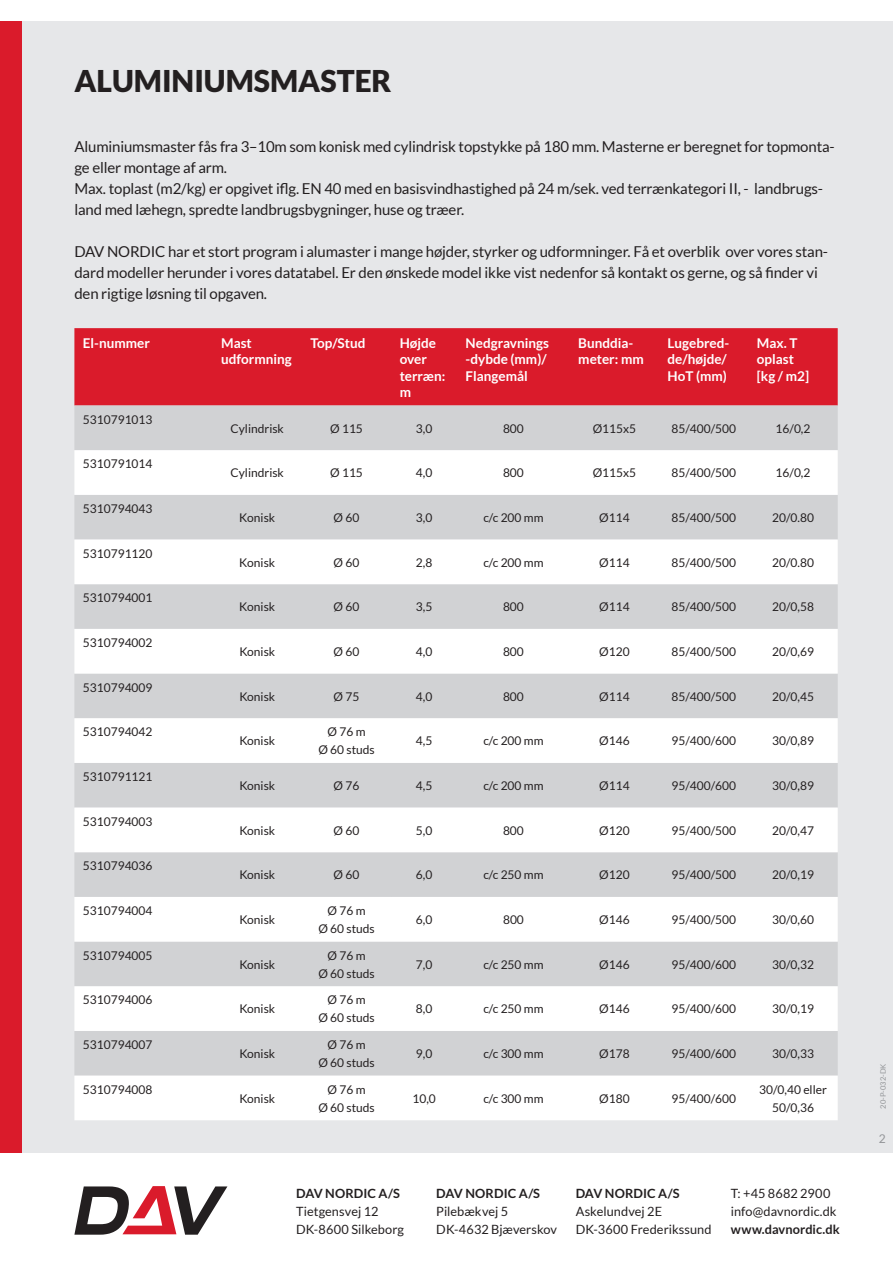
<style>
.page{position:relative;width:893px;height:1263px;background:#fff}
.page>*{position:absolute;margin:0;border:0;box-sizing:border-box;transform-origin:0 0}
.t1{font:900 30px "Lato";color:#231f20}
.t2{font:15px/21px "Lato";letter-spacing:-.01em;color:#231f20}
.t3{font:700 13.5px/16.5px "Lato";color:#fff}
.t4{font:12.75px/18px "Lato";letter-spacing:.005em;color:#231f20}
.t5{font:700 12.75px "Lato";letter-spacing:.005em;color:#231f20}
.t6{font:12px/18px "Lato";color:#231f20;text-align:center}
.t7{font:12px "Lato";color:#939598}
.t8{font:7.5px "Lato";color:#939598}
</style>
<div class="page">
<div style="left:0;top:21px;width:893px;height:1131px;background:#e6e7e9"></div>
<div style="left:0;top:21px;width:21px;height:1131px;background:#da1b2b"></div>
<svg style="left:74px;top:1186px;width:153px;height:49px"></svg>
<div style="left:74px;top:328px;width:764px;height:77px;background:#da1b2b"></div>
<div style="left:74px;top:405px;width:764px;height:45px;background:#d1d2d4"></div>
<svg style="left:74px;top:450px;width:764px;height:670px;background:#e9eaea"></svg>
<h1 class="t1" style="left:74px;top:64px;width:319px">ALUMINIUMSMASTER</h1>
<p class="t2" style="left:74px;top:136px;width:762px">Aluminiumsmaster fås fra 3–10m som konisk med cylindrisk topstykke på 180 mm. Masterne er beregnet for topmonta&shy;ge eller montage af arm.<br>Max. toplast (m2/kg) er opgivet iflg. EN 40 med en basisvindhastighed på 24 m/sek. ved terrænkategori II, - landbrugs&shy;land med læhegn, spredte landbrugsbygninger, huse og træer.</p>
<p class="t2" style="left:74px;top:241px;width:755px">DAV NORDIC har et stort program i alumaster i mange højder, styrker og udformninger. Få et overblik over vores stan&shy;dard modeller herunder i vores datatabel. Er den ønskede model ikke vist nedenfor så kontakt os gerne, og så finder vi den rigtige løsning til opgaven.</p>
<p class="t3" style="left:83px;top:335px;width:69px">El-nummer</p>
<p class="t3" style="left:221px;top:335px;width:72px">Mast udformning</p>
<p class="t3" style="left:310px;top:335px;width:56px">Top/Stud</p>
<p class="t3" style="left:400px;top:335px;width:47px">Højde over terræn: m</p>
<p class="t3" style="left:466px;top:335px;width:85px">Nedgravnings -dybde (mm)/<br>Flangemål</p>
<p class="t3" style="left:578px;top:335px;width:67px">Bunddia&shy;meter: mm</p>
<p class="t3" style="left:668px;top:335px;width:63px">Lugebred&shy;de/højde/<br>HoT (mm)</p>
<p class="t3" style="left:757px;top:335px;width:54px">Max. T oplast [kg / m2]</p>
<p class="t6" style="left:83px;top:410px;width:71px">5310791013</p>
<p class="t6" style="left:231px;top:419px;width:55px">Cylindrisk</p>
<p class="t6" style="left:330px;top:419px;width:34px">Ø 115</p>
<p class="t6" style="left:416px;top:419px;width:18px">3,0</p>
<p class="t6" style="left:503px;top:420px;width:22px">800</p>
<p class="t6" style="left:593px;top:419px;width:45px">Ø115x5</p>
<p class="t6" style="left:671px;top:419px;width:66px">85/400/500</p>
<p class="t6" style="left:776px;top:419px;width:36px">16/0,2</p>
<p class="t6" style="left:83px;top:455px;width:71px">5310791014</p>
<p class="t6" style="left:231px;top:464px;width:55px">Cylindrisk</p>
<p class="t6" style="left:330px;top:464px;width:34px">Ø 115</p>
<p class="t6" style="left:416px;top:464px;width:18px">4,0</p>
<p class="t6" style="left:503px;top:465px;width:22px">800</p>
<p class="t6" style="left:593px;top:464px;width:45px">Ø115x5</p>
<p class="t6" style="left:671px;top:464px;width:66px">85/400/500</p>
<p class="t6" style="left:776px;top:464px;width:36px">16/0,2</p>
<p class="t6" style="left:83px;top:500px;width:71px">5310794043</p>
<p class="t6" style="left:239px;top:510px;width:37px">Konisk</p>
<p class="t6" style="left:334px;top:510px;width:27px">Ø 60</p>
<p class="t6" style="left:416px;top:509px;width:18px">3,0</p>
<p class="t6" style="left:483px;top:509px;width:62px">c/c 200 mm</p>
<p class="t6" style="left:599px;top:510px;width:32px">Ø114</p>
<p class="t6" style="left:671px;top:509px;width:66px">85/400/500</p>
<p class="t6" style="left:772px;top:509px;width:43px">20/0.80</p>
<p class="t6" style="left:83px;top:544px;width:71px">5310791120</p>
<p class="t6" style="left:239px;top:554px;width:37px">Konisk</p>
<p class="t6" style="left:334px;top:554px;width:27px">Ø 60</p>
<p class="t6" style="left:416px;top:553px;width:18px">2,8</p>
<p class="t6" style="left:483px;top:553px;width:62px">c/c 200 mm</p>
<p class="t6" style="left:599px;top:554px;width:32px">Ø114</p>
<p class="t6" style="left:671px;top:553px;width:66px">85/400/500</p>
<p class="t6" style="left:772px;top:553px;width:43px">20/0.80</p>
<p class="t6" style="left:83px;top:589px;width:71px">5310794001</p>
<p class="t6" style="left:239px;top:599px;width:37px">Konisk</p>
<p class="t6" style="left:334px;top:599px;width:27px">Ø 60</p>
<p class="t6" style="left:416px;top:598px;width:18px">3,5</p>
<p class="t6" style="left:503px;top:599px;width:22px">800</p>
<p class="t6" style="left:599px;top:599px;width:32px">Ø114</p>
<p class="t6" style="left:671px;top:598px;width:66px">85/400/500</p>
<p class="t6" style="left:772px;top:598px;width:43px">20/0,58</p>
<p class="t6" style="left:83px;top:634px;width:71px">5310794002</p>
<p class="t6" style="left:239px;top:644px;width:37px">Konisk</p>
<p class="t6" style="left:334px;top:644px;width:27px">Ø 60</p>
<p class="t6" style="left:416px;top:643px;width:18px">4,0</p>
<p class="t6" style="left:503px;top:644px;width:22px">800</p>
<p class="t6" style="left:599px;top:644px;width:32px">Ø120</p>
<p class="t6" style="left:671px;top:643px;width:66px">85/400/500</p>
<p class="t6" style="left:772px;top:643px;width:43px">20/0,69</p>
<p class="t6" style="left:83px;top:678px;width:71px">5310794009</p>
<p class="t6" style="left:239px;top:688px;width:37px">Konisk</p>
<p class="t6" style="left:334px;top:687px;width:27px">Ø 75</p>
<p class="t6" style="left:416px;top:687px;width:18px">4,0</p>
<p class="t6" style="left:503px;top:688px;width:22px">800</p>
<p class="t6" style="left:599px;top:688px;width:32px">Ø114</p>
<p class="t6" style="left:671px;top:687px;width:66px">85/400/500</p>
<p class="t6" style="left:772px;top:687px;width:43px">20/0,45</p>
<p class="t6" style="left:83px;top:723px;width:71px">5310794042</p>
<p class="t6" style="left:239px;top:733px;width:37px">Konisk</p>
<p class="t6" style="left:318px;top:723px;width:58px">Ø 76 m<br>Ø 60 studs</p>
<p class="t6" style="left:416px;top:732px;width:18px">4,5</p>
<p class="t6" style="left:483px;top:732px;width:62px">c/c 200 mm</p>
<p class="t6" style="left:599px;top:733px;width:32px">Ø146</p>
<p class="t6" style="left:671px;top:732px;width:66px">95/400/600</p>
<p class="t6" style="left:772px;top:732px;width:43px">30/0,89</p>
<p class="t6" style="left:83px;top:768px;width:71px">5310791121</p>
<p class="t6" style="left:239px;top:778px;width:37px">Konisk</p>
<p class="t6" style="left:334px;top:777px;width:27px">Ø 76</p>
<p class="t6" style="left:416px;top:777px;width:18px">4,5</p>
<p class="t6" style="left:483px;top:777px;width:62px">c/c 200 mm</p>
<p class="t6" style="left:599px;top:778px;width:32px">Ø114</p>
<p class="t6" style="left:671px;top:777px;width:66px">95/400/600</p>
<p class="t6" style="left:772px;top:777px;width:43px">30/0,89</p>
<p class="t6" style="left:83px;top:812px;width:71px">5310794003</p>
<p class="t6" style="left:239px;top:822px;width:37px">Konisk</p>
<p class="t6" style="left:334px;top:822px;width:27px">Ø 60</p>
<p class="t6" style="left:416px;top:821px;width:18px">5,0</p>
<p class="t6" style="left:503px;top:822px;width:22px">800</p>
<p class="t6" style="left:599px;top:822px;width:32px">Ø120</p>
<p class="t6" style="left:671px;top:821px;width:66px">95/400/500</p>
<p class="t6" style="left:772px;top:821px;width:43px">20/0,47</p>
<p class="t6" style="left:83px;top:857px;width:71px">5310794036</p>
<p class="t6" style="left:239px;top:867px;width:37px">Konisk</p>
<p class="t6" style="left:334px;top:867px;width:27px">Ø 60</p>
<p class="t6" style="left:416px;top:866px;width:18px">6,0</p>
<p class="t6" style="left:483px;top:866px;width:62px">c/c 250 mm</p>
<p class="t6" style="left:599px;top:867px;width:32px">Ø120</p>
<p class="t6" style="left:671px;top:866px;width:66px">95/400/500</p>
<p class="t6" style="left:772px;top:866px;width:43px">20/0,19</p>
<p class="t6" style="left:83px;top:902px;width:71px">5310794004</p>
<p class="t6" style="left:239px;top:912px;width:37px">Konisk</p>
<p class="t6" style="left:318px;top:902px;width:58px">Ø 76 m<br>Ø 60 studs</p>
<p class="t6" style="left:416px;top:911px;width:18px">6,0</p>
<p class="t6" style="left:503px;top:912px;width:22px">800</p>
<p class="t6" style="left:599px;top:912px;width:32px">Ø146</p>
<p class="t6" style="left:671px;top:911px;width:66px">95/400/500</p>
<p class="t6" style="left:772px;top:911px;width:43px">30/0,60</p>
<p class="t6" style="left:83px;top:946px;width:71px">5310794005</p>
<p class="t6" style="left:239px;top:956px;width:37px">Konisk</p>
<p class="t6" style="left:318px;top:946px;width:58px">Ø 76 m<br>Ø 60 studs</p>
<p class="t6" style="left:416px;top:955px;width:18px">7,0</p>
<p class="t6" style="left:483px;top:955px;width:62px">c/c 250 mm</p>
<p class="t6" style="left:599px;top:956px;width:32px">Ø146</p>
<p class="t6" style="left:671px;top:955px;width:66px">95/400/600</p>
<p class="t6" style="left:772px;top:955px;width:43px">30/0,32</p>
<p class="t6" style="left:83px;top:991px;width:71px">5310794006</p>
<p class="t6" style="left:239px;top:1001px;width:37px">Konisk</p>
<p class="t6" style="left:318px;top:991px;width:58px">Ø 76 m<br>Ø 60 studs</p>
<p class="t6" style="left:416px;top:1000px;width:18px">8,0</p>
<p class="t6" style="left:483px;top:1000px;width:62px">c/c 250 mm</p>
<p class="t6" style="left:599px;top:1001px;width:32px">Ø146</p>
<p class="t6" style="left:671px;top:1000px;width:66px">95/400/600</p>
<p class="t6" style="left:772px;top:1000px;width:43px">30/0,19</p>
<p class="t6" style="left:83px;top:1036px;width:71px">5310794007</p>
<p class="t6" style="left:239px;top:1046px;width:37px">Konisk</p>
<p class="t6" style="left:318px;top:1036px;width:58px">Ø 76 m<br>Ø 60 studs</p>
<p class="t6" style="left:416px;top:1045px;width:18px">9,0</p>
<p class="t6" style="left:483px;top:1045px;width:62px">c/c 300 mm</p>
<p class="t6" style="left:599px;top:1045px;width:32px">Ø178</p>
<p class="t6" style="left:671px;top:1045px;width:66px">95/400/600</p>
<p class="t6" style="left:772px;top:1045px;width:43px">30/0,33</p>
<p class="t6" style="left:83px;top:1080px;width:71px">5310794008</p>
<p class="t6" style="left:239px;top:1090px;width:37px">Konisk</p>
<p class="t6" style="left:318px;top:1080px;width:58px">Ø 76 m<br>Ø 60 studs</p>
<p class="t6" style="left:412px;top:1089px;width:25px">10,0</p>
<p class="t6" style="left:483px;top:1089px;width:62px">c/c 300 mm</p>
<p class="t6" style="left:599px;top:1090px;width:32px">Ø180</p>
<p class="t6" style="left:671px;top:1089px;width:66px">95/400/600</p>
<p class="t6" style="left:759px;top:1080px;width:69px">30/0,40 eller<br>50/0,36</p>
<p class="t5" style="left:296px;top:1186px;width:105px">DAV NORDIC A/S</p>
<p class="t4" style="left:296px;top:1203px;width:110px">Tietgensvej 12<br>DK-8600 Silkeborg</p>
<p class="t5" style="left:436px;top:1186px;width:105px">DAV NORDIC A/S</p>
<p class="t4" style="left:436px;top:1203px;width:122px">Pilebækvej 5<br>DK-4632 Bjæverskov</p>
<p class="t5" style="left:576px;top:1186px;width:105px">DAV NORDIC A/S</p>
<p class="t4" style="left:576px;top:1203px;width:137px">Askelundvej 2E<br>DK-3600 Frederikssund</p>
<p class="t4" style="left:731px;top:1185px;width:107px">T: +45 8682 2900 info@davnordic.dk</p>
<p class="t5" style="left:731px;top:1222px;width:110px">www.davnordic.dk</p>
<p class="t8" style="left:880px;top:1108px;width:46px;rotate:-90deg">20-P-032-DK</p>
<p class="t7" style="left:879px;top:1134px;width:8px">2</p>
</div>
